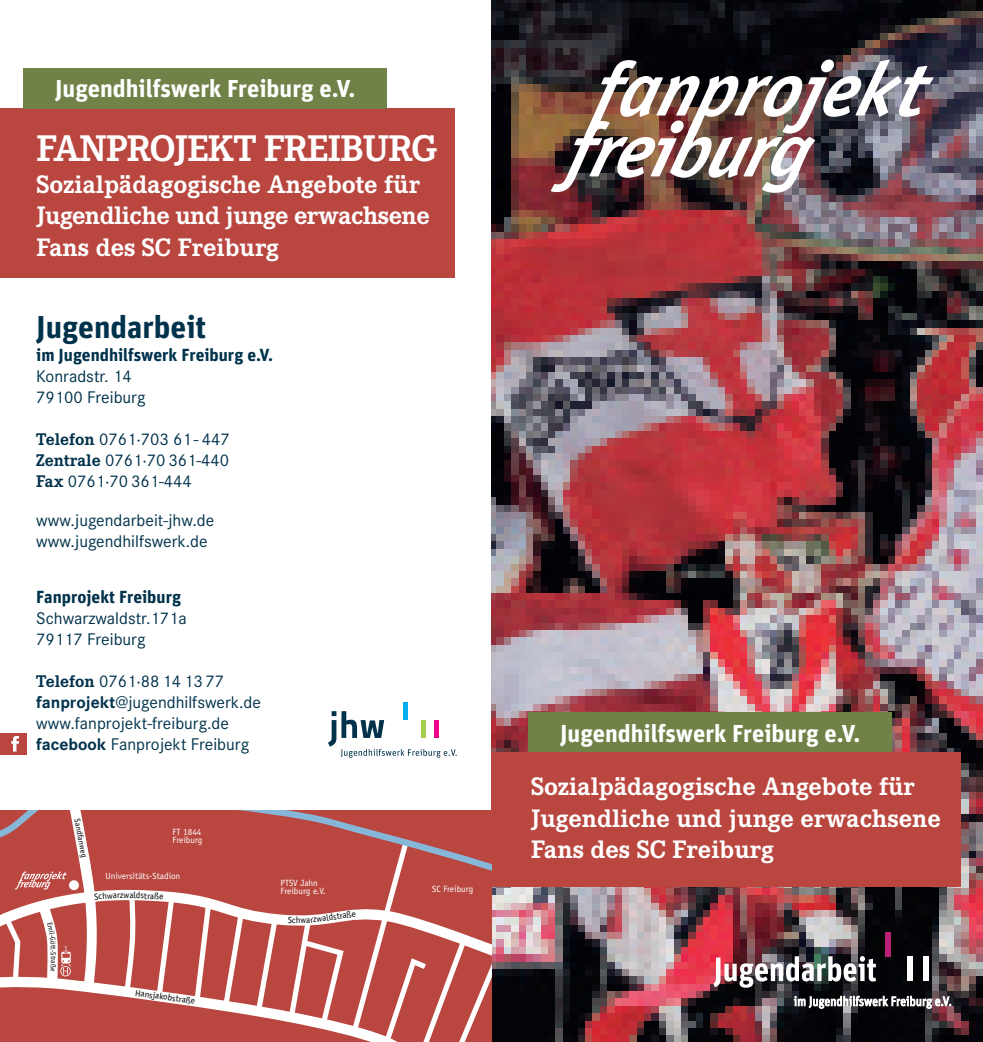
<style>
.page{position:relative;width:983px;height:1042px;background:#fff}
.page>*{position:absolute;margin:0;border:0;box-sizing:border-box;transform-origin:0 0}
.t1{font:700 38.5px "Corporate E Pro";letter-spacing:-.02em;color:#fff}
.t2{font:700 31.5px "Unit OT";color:#00324c}
.t3{font:700 26.25px/31.5px "Corporate E Pro";color:#fff}
.t4{font:700 24.5px "Unit OT";color:#fff}
.t5{font:17.5px/21px "Corporate S Pro";color:#00324c}
.t6{font:700 17.5px "Unit OT";color:#00324c}
.t7{font:9.1px/8.2px "Officina Sans Std";color:#fff}
.t8{font:9.1px "Officina Sans Std";color:#000001}
.t9{font:8.22px "Officina Sans Std";color:#000001}
.t10{font:7.35px "Officina Sans Std";color:#000001}
.s1{font-family:"Corporate E Pro";font-weight:700}
.s2{font-weight:700}
</style>
<div class="page">
<img style="left:491px;top:0;width:491px;height:1042px">
<div style="left:906px;top:956px;width:6px;height:25px;background:#fff"></div>
<div style="left:923px;top:956px;width:5px;height:25px;background:#fff"></div>
<div style="left:885px;top:932px;width:5px;height:24px;background:#ba2075"></div>
<svg style="left:793px;top:996px;width:158px;height:13px"></svg>
<svg style="left:713px;top:956px;width:162px;height:31px"></svg>
<div style="left:491px;top:752px;width:469px;height:134px;background:#b9463f"></div>
<div style="left:528px;top:713px;width:363px;height:39px;background:#708247"></div>
<hr style="left:403px;top:702px;width:4px;height:18px;background:#00aeef">
<svg style="left:328px;top:711px;width:128px;height:46px"></svg>
<div style="left:0;top:108px;width:454px;height:170px;background:#b9463f"></div>
<div style="left:24px;top:68px;width:363px;height:40px;background:#708247"></div>
<img style="left:550px;top:60px;width:383px;height:133px">
<div style="left:0;top:733px;width:27px;height:21px;background:#b9463f"></div>
<svg style="left:11px;top:736px;width:8px;height:15px"></svg>
<svg style="left:0;top:810px;width:491px;height:232px;background:#c2645f"></svg>
<h3 class="t4" style="left:55px;top:73px;width:302px">Jugendhilfswerk Freiburg e.V.</h3>
<h1 class="t1" style="left:36px;top:121px;width:402px">FANPROJEKT FREIBURG</h1>
<h3 class="t3" style="left:36px;top:166px;width:395px">Sozialpädagogische Angebote für<br>Jugendliche und junge erwachsene<br>Fans des SC Freiburg</h3>
<h2 class="t2" style="left:36px;top:306px;width:171px">Jugendarbeit</h2>
<p class="t6" style="left:36px;top:343px;width:238px">im Jugendhilfswerk Freiburg e.V.</p>
<p class="t5" style="left:36px;top:364px;width:111px">Konradstr. 14<br>79100 Freiburg</p>
<p class="t5" style="left:36px;top:427px;width:195px;text-align:justify"><span class="s1">Telefon</span> 0761·703 61 - 447<br><span class="s1">Zentrale</span> 0761·70 361-440<br><span class="s1">Fax</span> 0761·70 361-444</p>
<p class="t5" style="left:36px;top:508px;width:179px">www.jugendarbeit-jhw.de www.jugendhilfswerk.de</p>
<p class="t6" style="left:36px;top:585px;width:146px">Fanprojekt Freiburg</p>
<p class="t5" style="left:36px;top:606px;width:152px">Schwarzwaldstr.171a<br>79117 Freiburg</p>
<p class="t5" style="left:36px;top:669px;width:226px"><span class="s1">Telefon</span> 0761·88 14 13 77 <span class="s2">fanprojekt</span>@jugendhilfswerk.de www.fanprojekt-freiburg.de <span class="s2">facebook</span> Fanprojekt Freiburg</p>
<p class="t9" style="left:82px;top:818px;width:41px;rotate:79deg">Sandfanweg</p>
<p class="t7" style="left:173px;top:828px;width:31px">FT 1844<br>Freiburg</p>
<p class="t7" style="left:105px;top:872px;width:76px">Universitäts-Stadion</p>
<p class="t8" style="left:120px;top:890px;width:11px">zw</p>
<p class="t10" style="left:58px;top:952px;width:10px;rotate:90deg">Str</p>
<p class="t8" style="left:136px;top:987px;width:62px;rotate:8deg">Hansjakobstraße</p>
<p class="t7" style="left:280px;top:879px;width:47px">PTSV Jahn<br>Freiburg e.V.</p>
<p class="t7" style="left:432px;top:884px;width:42px">SC Freiburg</p>
<p class="t8" style="left:296px;top:914px;width:6px">h</p>
<p class="t8" style="left:325px;top:912px;width:15px;rotate:-9deg">ldst</p>
<h3 class="t4" style="left:560px;top:717px;width:302px">Jugendhilfswerk Freiburg e.V.</h3>
<h3 class="t3" style="left:531px;top:769px;width:411px">Sozialpädagogische Angebote für<br>Jugendliche und junge erwachsene<br>Fans des SC Freiburg</h3>
</div>
